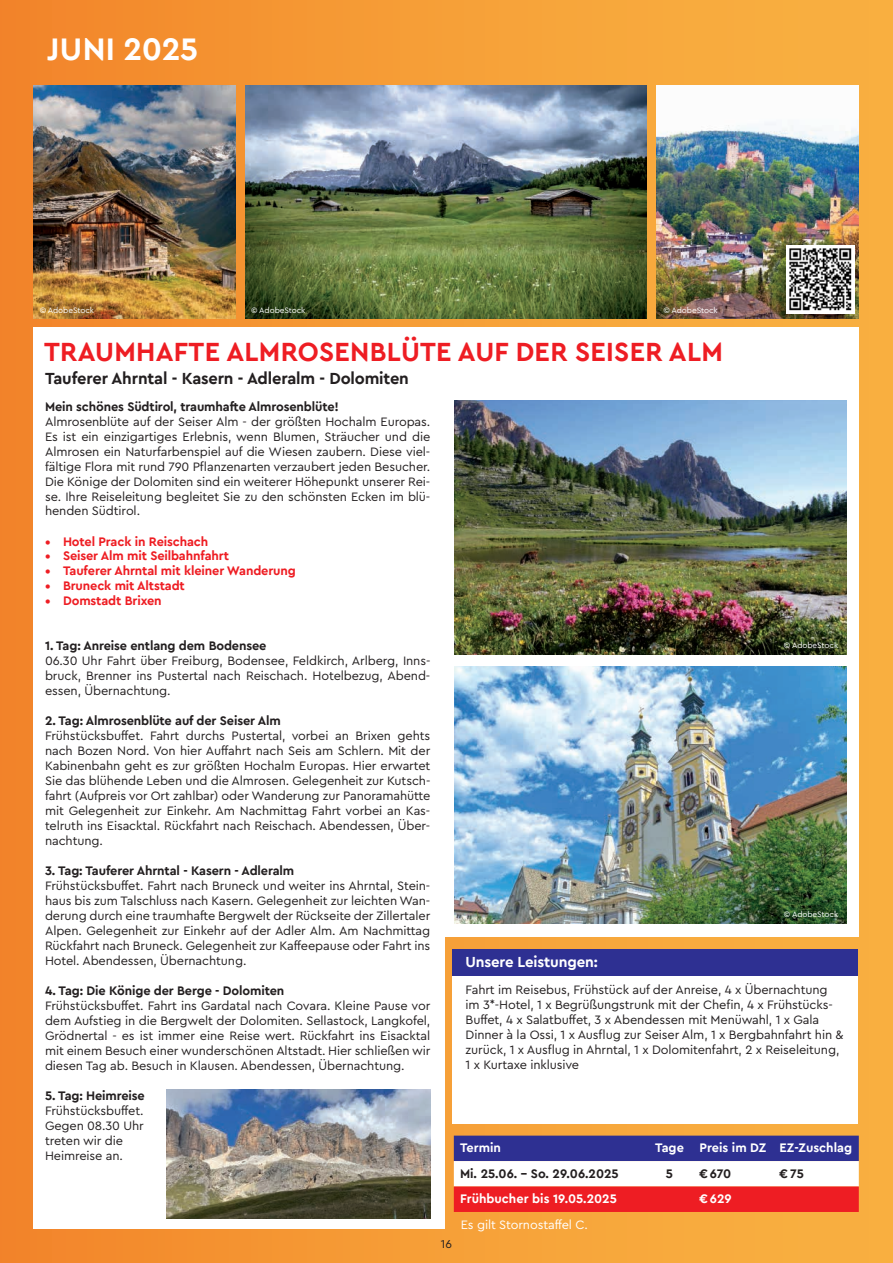
<style>
.page{position:relative;width:893px;height:1263px;background:#fff}
.page>*{position:absolute;margin:0;border:0;box-sizing:border-box;transform-origin:0 0}
.t1{font:700 31.95px "Cera PRO";color:#fff}
.t2{font:700 27px "Cera PRO";letter-spacing:.01em;color:#ee1d23}
.t3{font:700 16.5px "Cera PRO";letter-spacing:-.01em;color:#231f20}
.t4{font:700 15px "Cera PRO";letter-spacing:-.01em;color:#fff}
.t5{font:12.75px/15px "Cera PRO";letter-spacing:-.01em;color:#231f20;text-align:justify}
.t6{font:700 12.75px "Cera PRO";letter-spacing:-.01em;color:#231f20}
.t7{font:700 12.75px "Cera PRO";letter-spacing:-.01em;color:#ee1d23}
.t8{font:700 12.75px "Cera PRO";color:#fff}
.t9{font:12.75px "Cera PRO";letter-spacing:-.01em;color:#fff}
.t10{font:12px "Cera PRO";color:#231f20}
.t11{font:8.25px "Cera PRO";letter-spacing:-.01em;color:#fff}
</style>
<div class="page">
<div style="left:0;top:0;width:893px;height:1263px;background:linear-gradient(to right,#f2862a,#f9b647)"></div>
<div style="left:33px;top:327px;width:825px;height:609px;background:#fff"></div>
<div style="left:33px;top:904px;width:411px;height:325px;background:#fff"></div>
<svg style="left:454px;top:1135px;width:405px;height:77px"></svg>
<div style="left:453px;top:969px;width:405px;height:155px;background:#fff"></div>
<div style="left:453px;top:949px;width:405px;height:27px;background:#2e3092"></div>
<img style="left:33px;top:85px;width:203px;height:234px">
<img style="left:657px;top:85px;width:202px;height:234px">
<img style="left:245px;top:85px;width:402px;height:234px">
<img style="left:786px;top:245px;width:68px;height:68px">
<img style="left:454px;top:666px;width:392px;height:257px">
<img style="left:454px;top:400px;width:392px;height:255px">
<img style="left:166px;top:1089px;width:264px;height:130px">
<h1 class="t1" style="left:47px;top:28px;width:153px">JUNI 2025</h1>
<p class="t11" style="left:40px;top:305px;width:56px">© AdobeStock</p>
<p class="t11" style="left:251px;top:305px;width:56px">© AdobeStock</p>
<p class="t11" style="left:663px;top:305px;width:56px">© AdobeStock</p>
<h2 class="t2" style="left:44px;top:334px;width:680px">TRAUMHAFTE ALMROSENBLÜTE AUF DER SEISER ALM</h2>
<p class="t3" style="left:45px;top:367px;width:365px">Tauferer Ahrntal - Kasern - Adleralm - Dolomiten</p>
<p class="t6" style="left:45px;top:398px;width:295px">Mein schönes Südtirol, traumhafte Almrosenblüte!</p>
<p class="t5" style="left:45px;top:413px;width:387px">Almrosenblüte auf der Seiser Alm - der größten Hochalm Europas.<br>Es ist ein einzigartiges Erlebnis, wenn Blumen, Sträucher und die Almrosen ein Naturfarbenspiel auf die Wiesen zaubern. Diese viel&shy;fältige Flora mit rund 790 Pflanzenarten verzaubert jeden Besucher.<br>Die Könige der Dolomiten sind ein weiterer Höhepunkt unserer Rei&shy;se. Ihre Reiseleitung begleitet Sie zu den schönsten Ecken im blü&shy;henden Südtirol.</p>
<p class="t7" style="left:45px;top:533px;width:165px">• Hotel Prack in Reischach</p>
<p class="t7" style="left:45px;top:548px;width:185px">• Seiser Alm mit Seilbahnfahrt</p>
<p class="t7" style="left:45px;top:563px;width:252px">• Tauferer Ahrntal mit kleiner Wanderung</p>
<p class="t7" style="left:45px;top:578px;width:141px">• Bruneck mit Altstadt</p>
<p class="t7" style="left:45px;top:593px;width:118px">• Domstadt Brixen</p>
<p class="t6" style="left:45px;top:638px;width:223px">1. Tag: Anreise entlang dem Bodensee</p>
<p class="t5" style="left:45px;top:653px;width:387px">06.30 Uhr Fahrt über Freiburg, Bodensee, Feldkirch, Arlberg, Inns&shy;bruck, Brenner ins Pustertal nach Reischach. Hotelbezug, Abend&shy;essen, Übernachtung.</p>
<p class="t6" style="left:45px;top:713px;width:237px">2. Tag: Almrosenblüte auf der Seiser Alm</p>
<p class="t5" style="left:45px;top:728px;width:387px">Frühstücksbuffet. Fahrt durchs Pustertal, vorbei an Brixen gehts nach Bozen Nord. Von hier Auffahrt nach Seis am Schlern. Mit der Kabinenbahn geht es zur größten Hochalm Europas. Hier erwartet Sie das blühende Leben und die Almrosen. Gelegenheit zur Kutsch&shy;fahrt (Aufpreis vor Ort zahlbar) oder Wanderung zur Panoramahütte mit Gelegenheit zur Einkehr. Am Nachmittag Fahrt vorbei an Kas&shy;telruth ins Eisacktal. Rückfahrt nach Reischach. Abendessen, Über&shy;nachtung.</p>
<p class="t6" style="left:45px;top:863px;width:251px">3. Tag: Tauferer Ahrntal - Kasern - Adleralm</p>
<p class="t5" style="left:45px;top:878px;width:387px">Frühstücksbuffet. Fahrt nach Bruneck und weiter ins Ahrntal, Stein&shy;haus bis zum Talschluss nach Kasern. Gelegenheit zur leichten Wan&shy;derung durch eine traumhafte Bergwelt der Rückseite der Zillertaler Alpen. Gelegenheit zur Einkehr auf der Adler Alm. Am Nachmittag Rückfahrt nach Bruneck. Gelegenheit zur Kaffeepause oder Fahrt ins Hotel. Abendessen, Übernachtung.</p>
<p class="t6" style="left:45px;top:983px;width:241px">4. Tag: Die Könige der Berge - Dolomiten</p>
<p class="t5" style="left:45px;top:998px;width:387px">Frühstücksbuffet. Fahrt ins Gardatal nach Covara. Kleine Pause vor dem Aufstieg in die Bergwelt der Dolomiten. Sellastock, Langkofel, Grödnertal - es ist immer eine Reise wert. Rückfahrt ins Eisacktal mit einem Besuch einer wunderschönen Altstadt. Hier schließen wir diesen Tag ab. Besuch in Klausen. Abendessen, Übernachtung.</p>
<p class="t6" style="left:45px;top:1088px;width:101px">5. Tag: Heimreise</p>
<p class="t5" style="left:45px;top:1103px;width:100px;text-align:left">Frühstücksbuffet.<br>Gegen 08.30 Uhr treten wir die<br>Heimreise an.</p>
<p class="t11" style="left:784px;top:640px;width:56px">© AdobeStock</p>
<p class="t11" style="left:784px;top:909px;width:56px">© AdobeStock</p>
<p class="t4" style="left:466px;top:952px;width:134px">Unsere Leistungen:</p>
<p class="t5" style="left:466px;top:981px;width:379px;text-align:left">Fahrt im Reisebus, Frühstück auf der Anreise, 4 x Übernachtung im 3*-Hotel, 1 x Begrüßungstrunk mit der Chefin, 4 x Frühstücks-Buffet, 4 x Salatbuffet, 3 x Abendessen mit Menüwahl, 1 x Gala Dinner à la Ossi, 1 x Ausflug zur Seiser Alm, 1 x Bergbahnfahrt hin &amp; zurück, 1 x Ausflug in Ahrntal, 1 x Dolomitenfahrt, 2 x Reiseleitung, 1 x Kurtaxe inklusive</p>
<p class="t10" style="left:441px;top:1236px;width:13px">16</p>
<p class="t8" style="left:460px;top:1139px;width:42px">Termin</p>
<p class="t8" style="left:655px;top:1139px;width:199px">Tage Preis im DZ EZ-Zuschlag</p>
<p class="t6" style="left:460px;top:1165px;width:160px">Mi. 25.06. – So. 29.06.2025</p>
<p class="t6" style="left:666px;top:1165px;width:9px">5</p>
<p class="t6" style="left:699px;top:1165px;width:33px">€ 670</p>
<p class="t6" style="left:780px;top:1165px;width:26px">€ 75</p>
<p class="t8" style="left:460px;top:1190px;width:158px">Frühbucher bis 19.05.2025</p>
<p class="t8" style="left:699px;top:1190px;width:34px">€ 629</p>
<p class="t9" style="left:461px;top:1216px;width:128px">Es gilt Stornostaffel C.</p>
</div>
